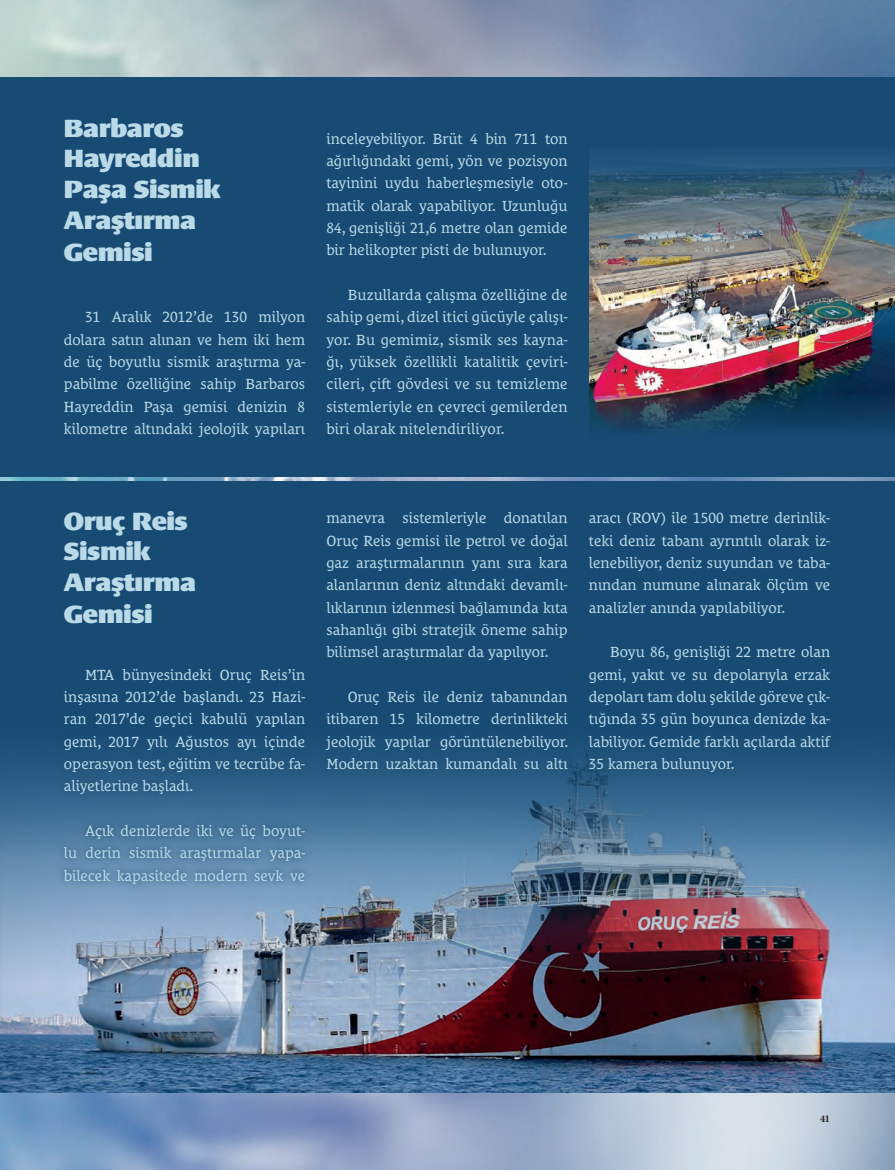
<style>
.page{position:relative;width:895px;height:1170px;background:#fff}
.page>*{position:absolute;margin:0;border:0;box-sizing:border-box;transform-origin:0 0}
.t1{font:900 25.5px/31px "Le Monde Sans Pro";letter-spacing:-.02em;color:#bbdae8}
.t2{font:15px/22.4px "Le Monde Courrier Pro";color:#bbdae8;text-align:justify}
.t3{font:700 10.35px "Minion Pro";color:#231f20}
</style>
<div class="page">
<img style="left:0;top:0;width:894px;height:1170px">
<div style="left:0;top:480px;width:894px;height:612px;background:#174b73"></div>
<img style="left:0;top:759px;width:894px;height:333px">
<div style="left:0;top:77px;width:894px;height:399px;background:#174b73"></div>
<svg style="left:56px;top:758px;width:781px;height:133px;background:#467397"></svg>
<img style="left:589px;top:155px;width:305px;height:277px">
<h1 class="t1" style="left:64px;top:110px;width:158px">Barbaros<br>Hayreddin<br>Paşa Sismik<br>Araştırma<br>Gemisi</h1>
<p class="t2" style="left:64px;top:304px;width:242px;text-indent:21px">31 Aralık 2012’de 130 milyon dolara satın alınan ve hem iki hem de üç boyutlu sismik araştırma ya&shy;pabilme özelliğine sahip Barbaros Hayreddin Paşa gemisi denizin 8 kilometre altındaki jeolojik yapıları</p>
<p class="t2" style="left:326px;top:125px;width:242px">inceleyebiliyor. Brüt 4 bin 711 ton ağırlığındaki gemi, yön ve pozisyon tayinini uydu haberleşmesiyle oto&shy;matik olarak yapabiliyor. Uzunluğu 84, genişliği 21,6 metre olan gemide bir helikopter pisti de bulunuyor.</p>
<p class="t2" style="left:326px;top:282px;width:242px;text-indent:21px">Buzullarda çalışma özelliğine de sahip gemi, dizel itici gücüyle çalışı&shy;yor. Bu gemimiz, sismik ses kayna&shy;ğı, yüksek özellikli katalitik çeviri&shy;cileri, çift gövdesi ve su temizleme sistemleriyle en çevreci gemilerden biri olarak nitelendiriliyor.</p>
<h1 class="t1" style="left:64px;top:503px;width:134px">Oruç Reis<br>Sismik<br>Araştırma<br>Gemisi</h1>
<p class="t2" style="left:64px;top:661px;width:242px;text-indent:21px">MTA bünyesindeki Oruç Reis’in inşasına 2012’de başlandı. 23 Hazi&shy;ran 2017’de geçici kabulü yapılan gemi, 2017 yılı Ağustos ayı içinde operasyon test, eğitim ve tecrübe fa&shy;aliyetlerine başladı.</p>
<p class="t2" style="left:64px;top:817px;width:242px;text-indent:21px">Açık denizlerde iki ve üç boyut&shy;lu derin sismik araştırmalar yapa&shy;bilecek kapasitede modern sevk ve</p>
<p class="t2" style="left:326px;top:505px;width:242px">manevra sistemleriyle donatılan Oruç Reis gemisi ile petrol ve doğal gaz araştırmalarının yanı sıra kara alanlarının deniz altındaki devamlı&shy;lıklarının izlenmesi bağlamında kıta sahanlığı gibi stratejik öneme sahip bilimsel araştırmalar da yapılıyor.</p>
<p class="t2" style="left:326px;top:683px;width:243px;text-indent:21px">Oruç Reis ile deniz tabanından itibaren 15 kilometre derinlikteki jeolojik yapılar görüntülenebiliyor.<br>Modern uzaktan kumandalı su altı</p>
<p class="t2" style="left:588px;top:505px;width:242px">aracı (ROV) ile 1500 metre derinlik&shy;teki deniz tabanı ayrıntılı olarak iz&shy;lenebiliyor, deniz suyundan ve taba&shy;nından numune alınarak ölçüm ve analizler anında yapılabiliyor.</p>
<p class="t2" style="left:588px;top:639px;width:242px;text-indent:21px">Boyu 86, genişliği 22 metre olan gemi, yakıt ve su depolarıyla erzak depoları tam dolu şekilde göreve çık&shy;tığında 35 gün boyunca denizde ka&shy;labiliyor. Gemide farklı açılarda aktif 35 kamera bulunuyor.</p>
<p class="t3" style="left:819px;top:1111px;width:12px">41</p>
</div>
